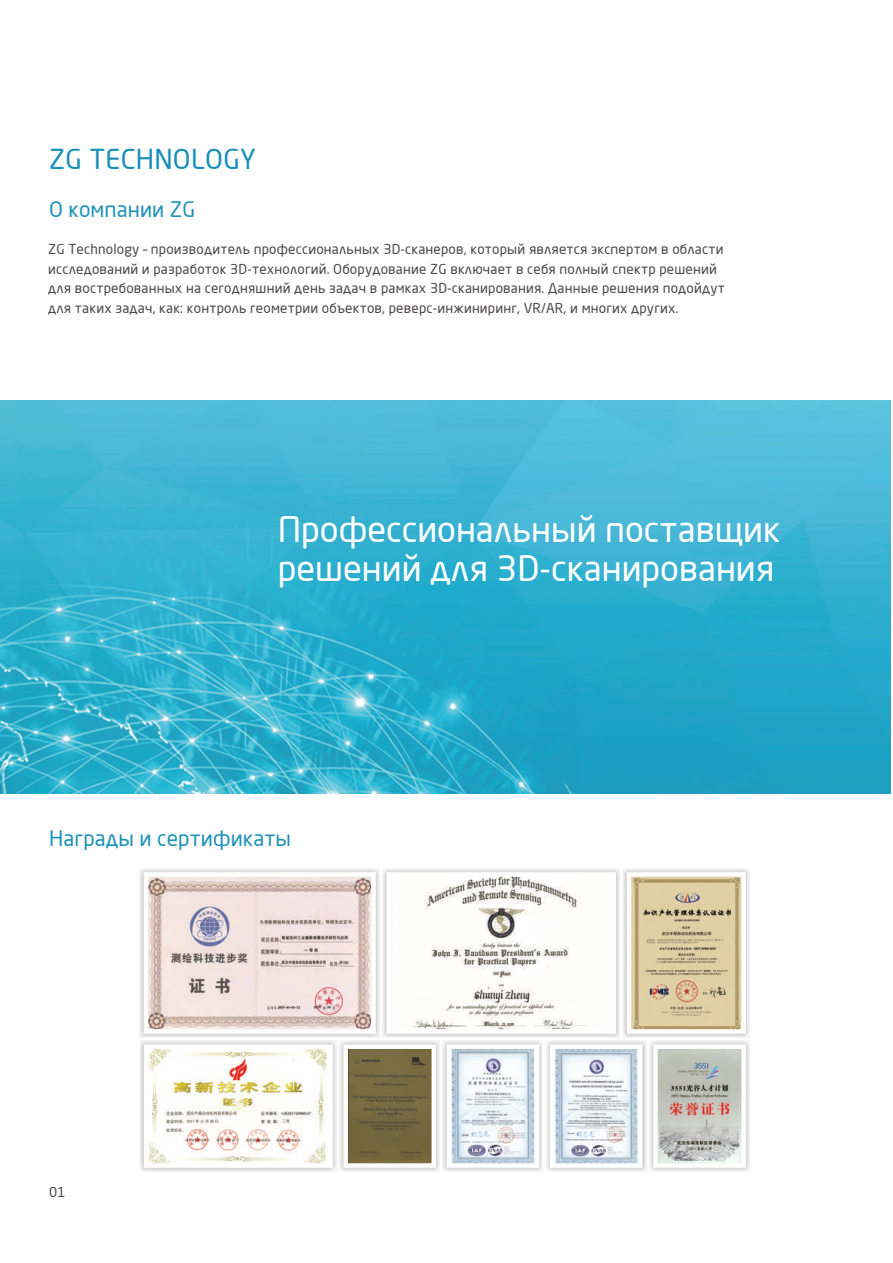
<style>
.page{position:relative;width:893px;height:1263px;background:#fff}
.page>*{position:absolute;margin:0;border:0;box-sizing:border-box;transform-origin:0 0}
.t1{font:34.5px/39px "Neo Sans Pro";color:#fff}
.t2{font:27px "Neo Sans Pro";letter-spacing:.01em;color:#188fb9}
.t3{font:21px "Neo Sans Pro";letter-spacing:.005em;color:#2193bb}
.t4{font:13.5px/19.5px "Neo Sans Pro";letter-spacing:.015em;color:#4c4949}
</style>
<div class="page">
<img style="left:98px;top:400px;width:792px;height:393px">
<div style="left:383px;top:868px;width:237px;height:170px;background:#e0e0e0"></div>
<img style="left:391px;top:877px;width:220px;height:152px">
<div style="left:386px;top:872px;width:230px;height:162px;border:4px solid #fff"></div>
<div style="left:623px;top:868px;width:127px;height:170px;background:linear-gradient(to right,#e0e0e0,#e2e2e2)"></div>
<img style="left:632px;top:877px;width:109px;height:152px">
<div style="left:627px;top:872px;width:119px;height:162px;border:4px solid #fff"></div>
<div style="left:140px;top:868px;width:240px;height:170px;background:linear-gradient(to right,#e1e1e1,#e1e1e1)"></div>
<img style="left:149px;top:877px;width:222px;height:152px">
<div style="left:144px;top:872px;width:232px;height:162px;border:4px solid #fff"></div>
<div style="left:140px;top:1040px;width:197px;height:132px;background:linear-gradient(to right,#e1e1e1,#e2e2e2)"></div>
<img style="left:149px;top:1049px;width:179px;height:114px">
<div style="left:144px;top:1044px;width:189px;height:124px;border:4px solid #fff"></div>
<div style="left:340px;top:1040px;width:100px;height:132px;background:#e1e1e1"></div>
<img style="left:348px;top:1049px;width:83px;height:114px">
<div style="left:343px;top:1044px;width:93px;height:124px;border:4px solid #fff"></div>
<div style="left:443px;top:1040px;width:100px;height:132px;background:#e2e2e2"></div>
<img style="left:452px;top:1049px;width:82px;height:114px">
<div style="left:447px;top:1044px;width:92px;height:124px;border:4px solid #fff"></div>
<div style="left:546px;top:1040px;width:101px;height:132px;background:linear-gradient(to right,#e3e3e3,#e2e2e2)"></div>
<img style="left:555px;top:1049px;width:82px;height:114px">
<div style="left:550px;top:1044px;width:92px;height:124px;border:4px solid #fff"></div>
<div style="left:649px;top:1040px;width:101px;height:132px;background:linear-gradient(to right,#e2e2e2,#e2e2e2)"></div>
<img style="left:658px;top:1049px;width:83px;height:114px">
<div style="left:653px;top:1044px;width:93px;height:124px;border:4px solid #fff"></div>
<img style="left:0;top:400px;width:98px;height:394px">
<h2 class="t2" style="left:49px;top:142px;width:208px">ZG TECHNOLOGY</h2>
<h3 class="t3" style="left:49px;top:196px;width:148px">О компании ZG</h3>
<p class="t4" style="left:48px;top:239px;width:678px">ZG Technology – производитель профессиональных 3D-сканеров, который является экспертом в области исследований и разработок 3D-технологий. Оборудование ZG включает в себя полный спектр решений для востребованных на сегодняшний день задач в рамках 3D-сканирования. Данные решения подойдут для таких задач, как: контроль геометрии объектов, реверс-инжиниринг, VR/AR, и многих других.</p>
<h1 class="t1" style="left:278px;top:510px;width:504px">Профессиональный поставщик решений для 3D-сканирования</h1>
<h3 class="t3" style="left:49px;top:826px;width:244px">Награды и сертификаты</h3>
<p class="t4" style="left:49px;top:1182px;width:18px">01</p>
</div>
